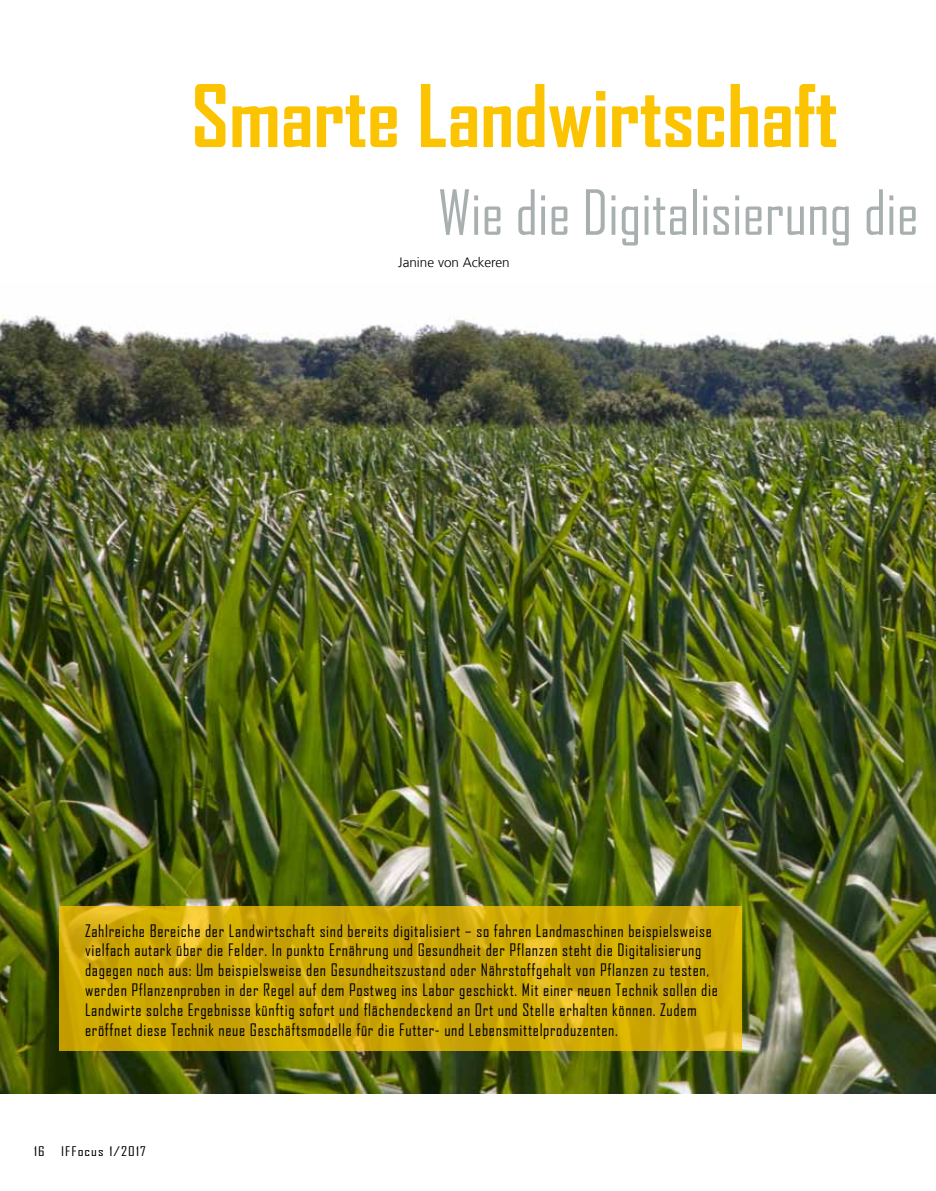
<style>
.page{position:relative;width:936px;height:1191px;background:#fff}
.page>*{position:absolute;margin:0;border:0;box-sizing:border-box;transform-origin:0 0}
.t1{font:700 82.5px "Agency FB";color:#fcc400}
.t2{font:59.55px "Agency FB";color:#a8afaf}
.t3{font:16.5px/19.8px "Agency FB";letter-spacing:.04em;color:#000}
.t4{font:300 13.5px "Frutiger LT Com";color:#000}
.t5{font:12.75px "Agency FB";letter-spacing:.07em;color:#000;scale:1.2 1}
</style>
<div class="page">
<img style="left:0;top:315px;width:935px;height:778px">
<svg style="left:60px;top:906px;width:682px;height:144px;background:#cfa906"></svg>
<h1 class="t1" style="left:191px;top:65px;width:648px">Smarte Landwirtschaft</h1>
<h2 class="t2" style="left:438px;top:176px;width:482px">Wie die Digitalisierung die</h2>
<p class="t4" style="left:398px;top:255px;width:113px">Janine von Ackeren</p>
<p class="t3" style="left:85px;top:920px;width:634px">Zahlreiche Bereiche der Landwirtschaft sind bereits digitalisiert – so fahren Landmaschinen beispielsweise vielfach autark über die Felder. In punkto Ernährung und Gesundheit der Pflanzen steht die Digitalisierung dagegen noch aus: Um beispielsweise den Gesundheitszustand oder Nährstoffgehalt von Pflanzen zu testen, werden Pflanzenproben in der Regel auf dem Postweg ins Labor geschickt. Mit einer neuen Technik sollen die Landwirte solche Ergebnisse künftig sofort und flächendeckend an Ort und Stelle erhalten können. Zudem eröffnet diese Technik neue Geschäftsmodelle für die Futter- und Lebensmittelproduzenten.</p>
<p class="t5" style="left:34px;top:1143px;width:10px">16</p>
<p class="t5" style="left:61px;top:1143px;width:72px">IFFocus 1/2017</p>
</div>
